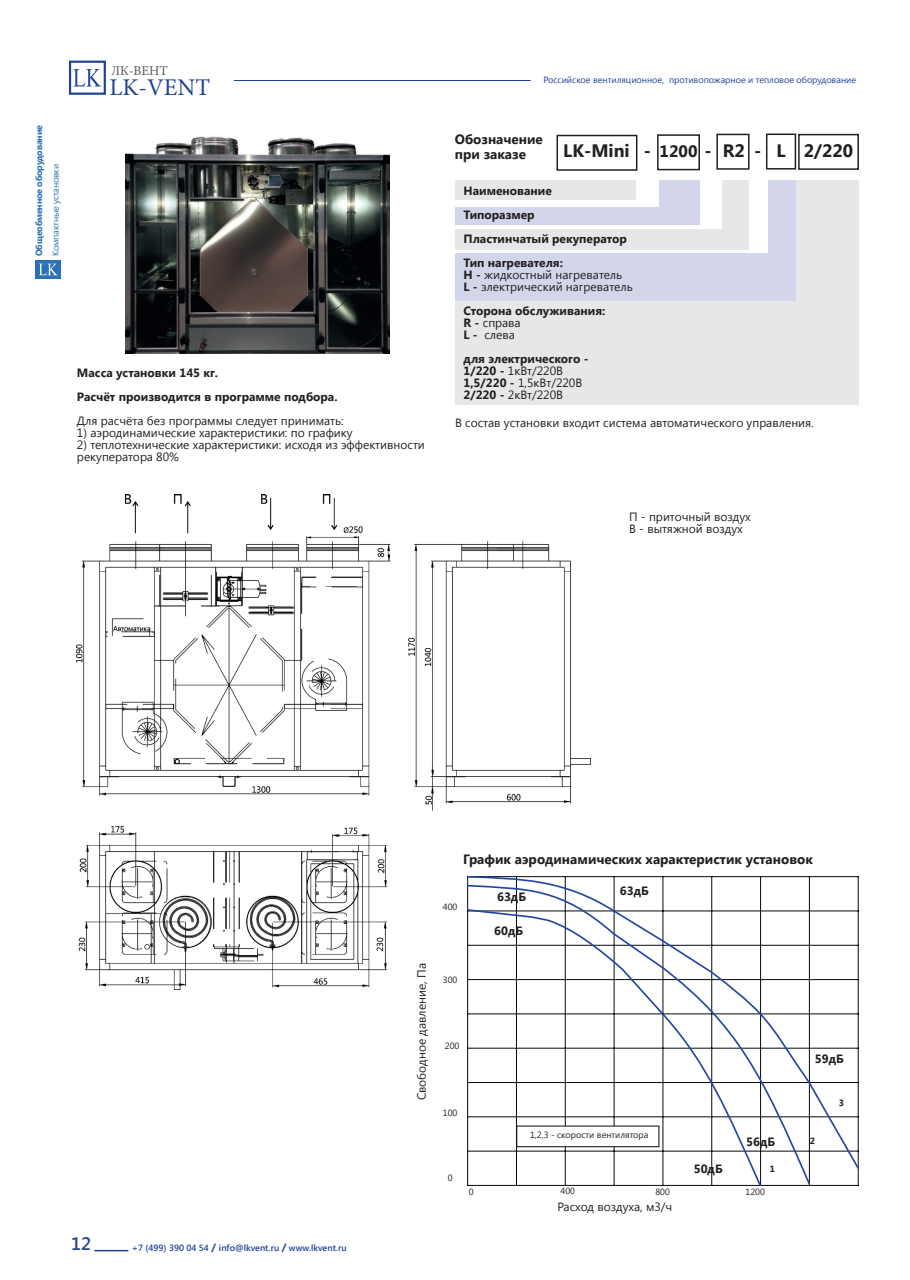
<style>
.page{position:relative;width:910px;height:1280px;background:#fff}
.page>*{position:absolute;margin:0;border:0;box-sizing:border-box;transform-origin:0 0}
.t1{font:24px "Minion Pro";color:#1f4392}
.t2{font:700 18px "Segoe UI";color:#231f20}
.t3{font:600 18px "Segoe UI";color:#20419a}
.t4{font:700 16.5px "Segoe UI";color:#231f20}
.t5{font:700 13.5px "Segoe UI";color:#231f20}
.t6{font:13.5px "Minion Pro";color:#57585a}
.t7{font:12px/12px "Segoe UI";color:#231f20}
.t8{font:700 12px "Segoe UI";color:#231f20}
.t9{font:9px "Segoe UI";color:#20419a}
.t10{font:9px "Segoe UI";color:#231f20}
.t11{font:600 9px "Segoe UI";color:#20419a}
.t12{font:700 9px "Segoe UI";letter-spacing:-.02em;color:#2b70b8}
.t13{font:9px "Segoe UI";letter-spacing:-.02em;color:#2b70b8}
.t14{font:700 9px "Segoe UI";color:#231f20}
.s1{font-size:18px}
.s2{font-weight:700}
.s3{font-weight:700;font-size:10.5px}
</style>
<div class="page">
<hr style="left:94px;top:1250px;width:34px;height:1px;background:#20419a">
<svg style="left:36px;top:260px;width:25px;height:19px"></svg>
<svg style="left:39px;top:264px;width:19px;height:11px"></svg>
<hr style="left:234px;top:80px;width:297px;height:1px;background:#20419a">
<svg style="left:73px;top:69px;width:28px;height:17px"></svg>
<div style="left:69px;top:61px;width:37px;height:34px;border:2px solid #1f4393"></div>
<img style="left:77px;top:495px;width:513px;height:494px">
<div style="left:455px;top:180px;width:404px;height:225px;background:#e6e7e9"></div>
<div style="left:455px;top:180px;width:340px;height:121px;background:#d3d5ea"></div>
<div style="left:455px;top:180px;width:312px;height:73px;background:#fff"></div>
<div style="left:556px;top:135px;width:81px;height:36px;border:2px solid #231f20"></div>
<div style="left:657px;top:134px;width:43px;height:36px;border:2px solid #231f20"></div>
<div style="left:798px;top:134px;width:61px;height:36px;border:2px solid #231f20"></div>
<div style="left:716px;top:134px;width:33px;height:36px;border:2px solid #231f20"></div>
<div style="left:455px;top:180px;width:294px;height:70px;background:#e6e7e9"></div>
<div style="left:455px;top:180px;width:266px;height:49px;background:#fff"></div>
<div style="left:455px;top:180px;width:244px;height:45px;background:#d3d5ea"></div>
<div style="left:455px;top:180px;width:203px;height:27px;background:#fff"></div>
<div style="left:455px;top:180px;width:180px;height:20px;background:#e6e7e9"></div>
<div style="left:766px;top:134px;width:30px;height:36px;border:2px solid #231f20"></div>
<img style="left:125px;top:136px;width:264px;height:218px">
<svg style="left:465px;top:875px;width:394px;height:312px"></svg>
<div style="left:517px;top:1126px;width:142px;height:21px;background:#fff;border:1px solid #06080c"></div>
<p class="t12" style="left:33px;top:256px;width:133px;rotate:-90deg">Общеобменное оборудование</p>
<p class="t13" style="left:49px;top:256px;width:93px;rotate:-90deg">Компактные установки</p>
<p class="t6" style="left:111px;top:62px;width:58px">ЛК-ВЕНТ</p>
<h1 class="t1" style="left:109px;top:71px;width:102px">LK-VENT</h1>
<p class="t8" style="left:77px;top:364px;width:143px">Масса установки 145 кг.</p>
<p class="t8" style="left:77px;top:388px;width:262px">Расчёт производится в программе подбора.</p>
<p class="t7" style="left:77px;top:414px;width:268px">Для расчёта без программы следует принимать:</p>
<p class="t7" style="left:77px;top:426px;width:277px">1) аэродинамические характеристики: по графику</p>
<p class="t7" style="left:77px;top:438px;width:349px">2) теплотехнические характеристики: исходя из эффективности рекуператора 80%</p>
<p class="t9" style="left:543px;top:73px;width:314px">Российское вентиляционное, противопожарное и тепловое оборудование</p>
<p class="t5" style="left:455px;top:130px;width:90px">Обозначение</p>
<p class="t5" style="left:455px;top:145px;width:73px">при заказе</p>
<p class="t2" style="left:563px;top:137px;width:68px">LK-Mini</p>
<p class="t2" style="left:644px;top:138px;width:9px">-</p>
<p class="t4" style="left:659px;top:139px;width:54px">1200 <span class="s1">-</span></p>
<p class="t2" style="left:723px;top:138px;width:24px">R2</p>
<p class="t2" style="left:754px;top:137px;width:9px">-</p>
<p class="t2" style="left:776px;top:138px;width:11px">L</p>
<p class="t2" style="left:804px;top:138px;width:51px">2/220</p>
<p class="t8" style="left:463px;top:182px;width:90px">Наименование</p>
<p class="t8" style="left:463px;top:206px;width:73px">Типоразмер</p>
<p class="t8" style="left:463px;top:230px;width:165px">Пластинчатый рекуператор</p>
<p class="t8" style="left:463px;top:254px;width:101px">Тип нагревателя:</p>
<p class="t7" style="left:463px;top:268px;width:160px"><span class="s2">Н -</span> жидкостный нагреватель</p>
<p class="t7" style="left:463px;top:280px;width:171px"><span class="s2">L -</span> электрический нагреватель</p>
<p class="t8" style="left:463px;top:302px;width:143px">Сторона обслуживания:</p>
<p class="t7" style="left:463px;top:316px;width:59px"><span class="s2">R -</span> справа</p>
<p class="t7" style="left:463px;top:328px;width:53px"><span class="s2">L -</span> слева</p>
<p class="t8" style="left:463px;top:350px;width:127px">для электрического -</p>
<p class="t7" style="left:463px;top:364px;width:101px"><span class="s2">1/220 -</span> 1кВт/220В</p>
<p class="t7" style="left:463px;top:376px;width:120px"><span class="s2">1,5/220 -</span> 1,5кВт/220В</p>
<p class="t7" style="left:463px;top:388px;width:101px"><span class="s2">2/220 -</span> 2кВт/220В</p>
<p class="t7" style="left:455px;top:416px;width:360px">В состав установки входит система автоматического управления.</p>
<p class="t7" style="left:629px;top:510px;width:123px">П - приточный воздух</p>
<p class="t7" style="left:629px;top:522px;width:115px">В - вытяжной воздух</p>
<h2 class="t3" style="left:71px;top:1231px;width:21px">12</h2>
<p class="t11" style="left:132px;top:1241px;width:216px">+7 (499) 390 04 54 <span class="s3">/</span> info@lkvent.ru <span class="s3">/</span> www.lkvent.ru</p>
<p class="t7" style="left:415px;top:1100px;width:139px;rotate:-90deg">Свободное давление, Па</p>
<p class="t5" style="left:463px;top:850px;width:351px">График аэродинамических характеристик установок</p>
<p class="t10" style="left:443px;top:901px;width:16px">400</p>
<p class="t10" style="left:443px;top:973px;width:16px">300</p>
<p class="t10" style="left:445px;top:1039px;width:16px">200</p>
<p class="t8" style="left:497px;top:888px;width:30px">63дБ</p>
<p class="t8" style="left:494px;top:922px;width:30px">60дБ</p>
<p class="t8" style="left:620px;top:882px;width:30px">63дБ</p>
<p class="t10" style="left:443px;top:1107px;width:16px">100</p>
<p class="t10" style="left:448px;top:1172px;width:6px">0</p>
<p class="t10" style="left:469px;top:1186px;width:6px">0</p>
<p class="t10" style="left:530px;top:1128px;width:120px">1,2,3 - скорости вентилятора</p>
<p class="t8" style="left:694px;top:1160px;width:30px">50дБ</p>
<p class="t8" style="left:746px;top:1133px;width:30px">56дБ</p>
<p class="t14" style="left:770px;top:1163px;width:7px">1</p>
<p class="t10" style="left:560px;top:1185px;width:16px">400</p>
<p class="t10" style="left:655px;top:1186px;width:16px">800</p>
<p class="t10" style="left:746px;top:1186px;width:21px">1200</p>
<p class="t7" style="left:557px;top:1201px;width:117px">Расход воздуха, м3/ч</p>
<p class="t8" style="left:815px;top:1050px;width:30px">59дБ</p>
<p class="t14" style="left:839px;top:1096px;width:7px">3</p>
<p class="t14" style="left:810px;top:1134px;width:7px">2</p>
</div>
